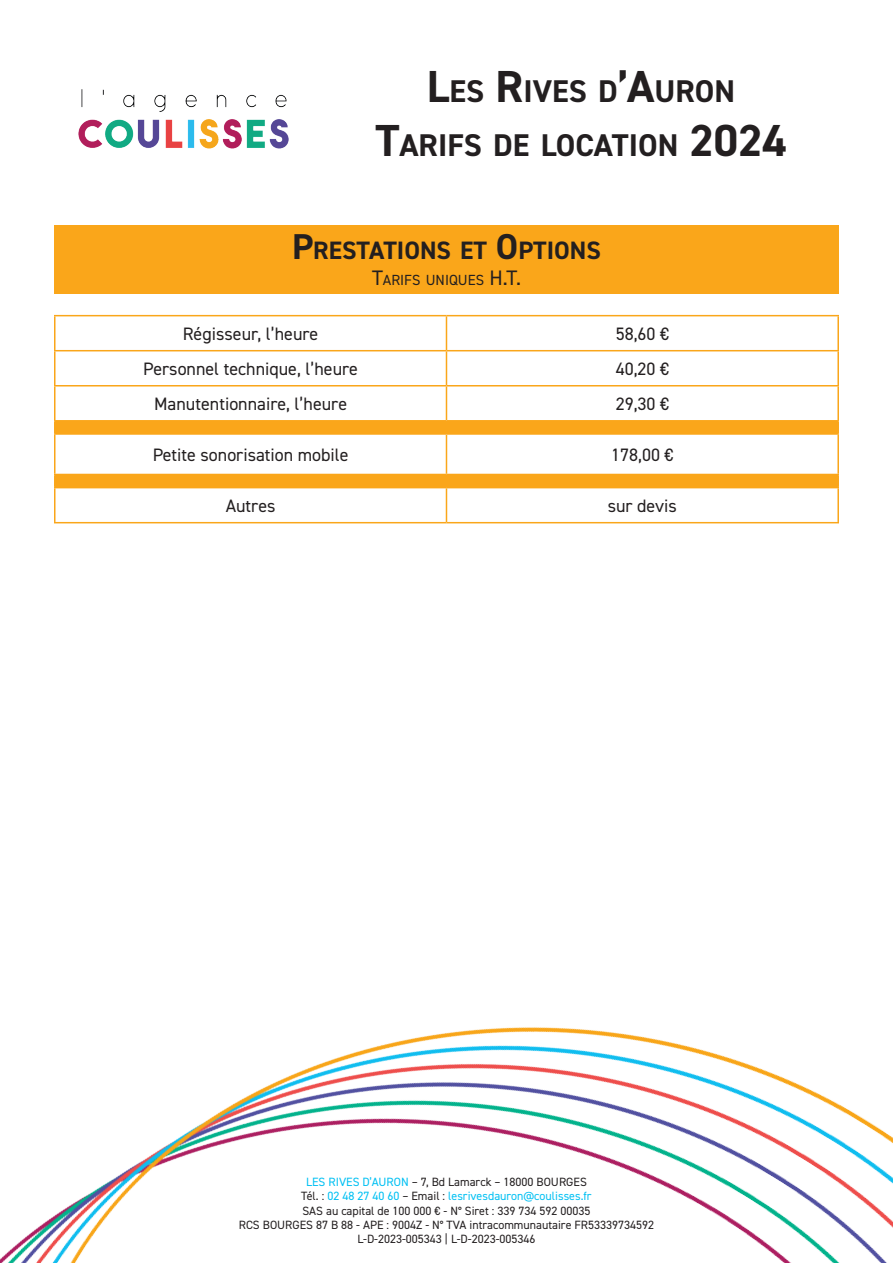
<style>
.page{position:relative;width:893px;height:1263px;background:#fff}
.page>*{position:absolute;margin:0;border:0;box-sizing:border-box;transform-origin:0 0}
.t1{font:700 31.5px/54px "DIN2014";color:#231f20;text-align:center}
.t2{font:700 25.2px "DIN2014";color:#231f20}
.t3{font:18px "DIN2014";color:#231f20}
.t4{font:14.7px "DIN2014";color:#231f20}
.t5{font:12px/14.4px "DIN2014";color:#231f20;text-align:center}
.s1{font-size:45px}
.s2{font-size:36px}
.s3{font-size:21px}
.s4{color:#00c0f3}
</style>
<div class="page">
<img style="left:78px;top:89px;width:211px;height:60px">
<img style="left:0;top:1027px;width:893px;height:236px">
<svg style="left:56px;top:422px;width:781px;height:65px"></svg>
<hr style="left:54px;top:315px;width:392px;height:1px;background:#faa61a">
<hr style="left:54px;top:316px;width:2px;height:34px;background:#faa61a">
<hr style="left:446px;top:315px;width:393px;height:1px;background:#faa61a">
<hr style="left:446px;top:316px;width:1px;height:34px;background:#faa61a">
<hr style="left:837px;top:316px;width:2px;height:34px;background:#faa61a">
<hr style="left:54px;top:350px;width:392px;height:1px;background:#faa61a">
<hr style="left:54px;top:351px;width:2px;height:34px;background:#faa61a">
<hr style="left:446px;top:350px;width:393px;height:1px;background:#faa61a">
<hr style="left:446px;top:351px;width:1px;height:34px;background:#faa61a">
<hr style="left:837px;top:351px;width:2px;height:34px;background:#faa61a">
<hr style="left:54px;top:385px;width:392px;height:1px;background:#faa61a">
<hr style="left:54px;top:386px;width:2px;height:34px;background:#faa61a">
<hr style="left:446px;top:385px;width:393px;height:1px;background:#faa61a">
<hr style="left:446px;top:386px;width:1px;height:34px;background:#faa61a">
<hr style="left:837px;top:386px;width:2px;height:34px;background:#faa61a">
<hr style="left:54px;top:420px;width:392px;height:2px;background:#faa61a">
<svg style="left:54px;top:422px;width:2px;height:11px"></svg>
<hr style="left:446px;top:420px;width:393px;height:2px;background:#faa61a">
<svg style="left:837px;top:422px;width:2px;height:11px"></svg>
<hr style="left:54px;top:433px;width:392px;height:2px;background:#faa61a">
<hr style="left:54px;top:435px;width:2px;height:39px;background:#faa61a">
<hr style="left:446px;top:433px;width:393px;height:2px;background:#faa61a">
<hr style="left:446px;top:435px;width:1px;height:39px;background:#faa61a">
<hr style="left:837px;top:435px;width:2px;height:39px;background:#faa61a">
<hr style="left:54px;top:474px;width:392px;height:1px;background:#faa61a">
<svg style="left:54px;top:475px;width:2px;height:12px"></svg>
<hr style="left:446px;top:474px;width:393px;height:1px;background:#faa61a">
<svg style="left:446px;top:475px;width:1px;height:12px"></svg>
<svg style="left:837px;top:475px;width:2px;height:12px"></svg>
<hr style="left:54px;top:487px;width:392px;height:1px;background:#faa61a">
<hr style="left:54px;top:488px;width:2px;height:34px;background:#faa61a">
<hr style="left:446px;top:487px;width:393px;height:1px;background:#faa61a">
<hr style="left:446px;top:488px;width:1px;height:34px;background:#faa61a">
<hr style="left:837px;top:488px;width:2px;height:34px;background:#faa61a">
<hr style="left:54px;top:522px;width:392px;height:1px;background:#faa61a">
<hr style="left:446px;top:522px;width:393px;height:1px;background:#faa61a">
<div style="left:54px;top:225px;width:785px;height:68px;background:#faa61a"></div>
<h1 class="t1" style="left:375px;top:64px;width:413px"><span class="s1">L</span>ES <span class="s1">R</span>IVES D<span class="s1">’A</span>URON<br><span class="s1">T</span>ARIFS DE LOCATION <span class="s1">2024</span></h1>
<h2 class="t2" style="left:292px;top:234px;width:310px"><span class="s2">P</span>RESTATIONS ET <span class="s2">O</span>PTIONS</h2>
<p class="t4" style="left:372px;top:270px;width:150px"><span class="s3">T</span>ARIFS UNIQUES <span class="s3">H.T.</span></p>
<h3 class="t3" style="left:183px;top:323px;width:137px">Régisseur, l’heure</h3>
<h3 class="t3" style="left:616px;top:323px;width:55px">58,60 €</h3>
<h3 class="t3" style="left:143px;top:358px;width:216px">Personnel technique, l’heure</h3>
<h3 class="t3" style="left:616px;top:358px;width:55px">40,20 €</h3>
<h3 class="t3" style="left:154px;top:393px;width:195px">Manutentionnaire, l’heure</h3>
<h3 class="t3" style="left:616px;top:393px;width:55px">29,30 €</h3>
<h3 class="t3" style="left:153px;top:444px;width:197px">Petite sonorisation mobile</h3>
<h3 class="t3" style="left:611px;top:444px;width:64px">178,00 €</h3>
<h3 class="t3" style="left:226px;top:495px;width:51px">Autres</h3>
<h3 class="t3" style="left:608px;top:495px;width:71px">sur devis</h3>
<p class="t5" style="left:239px;top:1174px;width:417px"><span class="s4">LES RIVES D’AURON</span> – 7, Bd Lamarck – 18000 BOURGES<br>Tél. : <span class="s4">02 48 27 40 60</span> – Email : <span class="s4">lesrivesdauron@coulisses.fr<br></span>SAS au capital de 100 000 € - N° Siret : 339 734 592 00035<br>RCS BOURGES 87 B 88 - APE : 9004Z - N° TVA intracommunautaire FR53339734592<br>L-D-2023-005343 | L-D-2023-005346</p>
</div>
